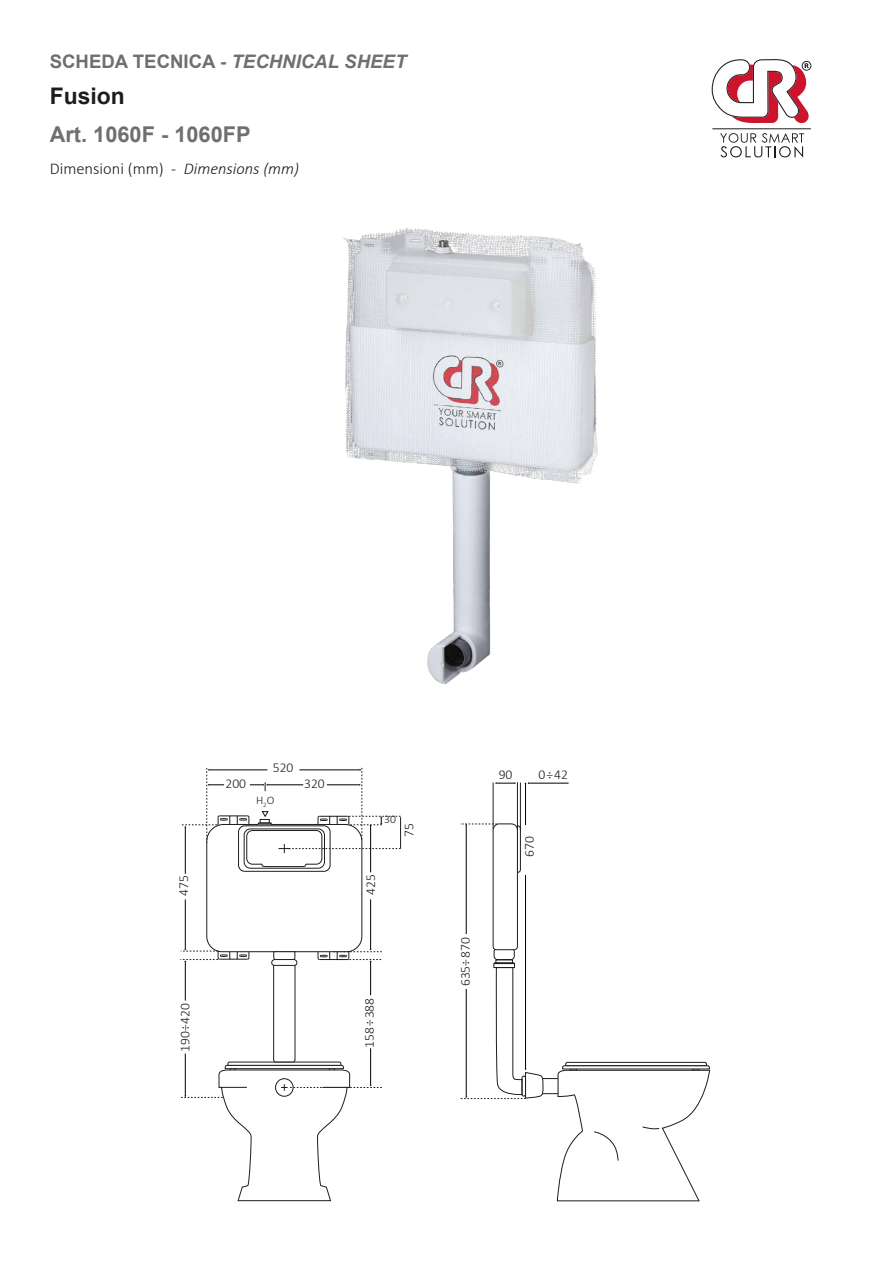
<style>
.page{position:relative;width:893px;height:1263px;background:#fff}
.page>*{position:absolute;margin:0;border:0;box-sizing:border-box;transform-origin:0 0}
.t1{font:700 22.8px "Arial";color:#1d1d1b}
.t2{font:700 21.75px "Arial";color:#706f6f}
.t3{font:700 18.6px "Arial";color:#706f6f}
.t4{font:300 16.5px "Calibri";color:#1d1d1b}
.t5{font:300 13.65px "Calibri";color:#1d1d1b}
.t6{font:300 11.7px "Calibri";color:#1d1d1b}
.s1{font-style:italic}
</style>
<div class="page">
<svg style="left:712px;top:59px;width:99px;height:65px"></svg>
<hr style="left:712px;top:128px;width:99px;height:1px;background:#1d1d1b">
<svg style="left:720px;top:133px;width:84px;height:24px"></svg>
<img style="left:343px;top:227px;width:255px;height:458px">
<hr style="left:525px;top:783px;width:1px;height:287px;background:#010101">
<hr style="left:517px;top:782px;width:1px;height:47px;background:#1d1d1b">
<hr style="left:493px;top:782px;width:1px;height:47px;background:#1d1d1b">
<hr style="left:520px;top:782px;width:1px;height:47px;background:#1d1d1b">
<hr style="left:528px;top:783px;width:41px;height:1px;background:#010101">
<svg style="left:495px;top:782px;width:21px;height:2px"></svg>
<hr style="left:185px;top:826px;width:1px;height:48px;background:#010101">
<hr style="left:185px;top:899px;width:1px;height:51px;background:#010101">
<hr style="left:370px;top:825px;width:1px;height:47px;background:#010101">
<hr style="left:370px;top:899px;width:1px;height:51px;background:#010101">
<hr style="left:524px;top:826px;width:4px;height:49px;background:#fff">
<div style="left:539px;top:1078px;width:20px;height:16px;border:1px solid #1d1d1b"></div>
<div style="left:494px;top:948px;width:21px;height:12px;border:1px solid #1d1d1b;border-radius:3px"></div>
<div style="left:495px;top:959px;width:18px;height:4px;border:1px solid #1d1d1b"></div>
<svg style="left:460px;top:962px;width:84px;height:137px"></svg>
<div style="left:238px;top:825px;width:92px;height:47px;border:1px solid #1d1d1b;border-radius:6px"></div>
<div style="left:244px;top:828px;width:81px;height:40px;border:1px solid #1d1d1b;border-radius:6px"></div>
<svg style="left:460px;top:823px;width:61px;height:127px"></svg>
<svg style="left:557px;top:1061px;width:153px;height:141px"></svg>
<svg style="left:180px;top:949px;width:202px;height:252px"></svg>
<svg style="left:181px;top:768px;width:220px;height:99px"></svg>
<h3 class="t3" style="left:50px;top:48px;width:358px">SCHEDA TECNICA - <span class="s1">TECHNICAL SHEET</span></h3>
<h1 class="t1" style="left:50px;top:80px;width:76px">Fusion</h1>
<h2 class="t2" style="left:50px;top:119px;width:202px">Art. 1060F - 1060FP</h2>
<p class="t4" style="left:50px;top:159px;width:251px">Dimensioni (mm) - <span class="s1">Dimensions (mm)</span></p>
<p class="t5" style="left:175px;top:896px;width:22px;rotate:-90deg">475</p>
<p class="t5" style="left:273px;top:759px;width:22px">520</p>
<p class="t5" style="left:225px;top:775px;width:22px">200</p>
<p class="t5" style="left:304px;top:775px;width:22px">320</p>
<p class="t6" style="left:256px;top:792px;width:20px">H<sub>2</sub>O</p>
<p class="t6" style="left:384px;top:812px;width:13px">30</p>
<p class="t5" style="left:400px;top:837px;width:15px;rotate:-90deg">75</p>
<p class="t5" style="left:362px;top:895px;width:22px;rotate:-90deg">425</p>
<p class="t5" style="left:177px;top:1052px;width:51px;rotate:-90deg">190÷420</p>
<p class="t5" style="left:361px;top:1048px;width:52px;rotate:-90deg">158÷388</p>
<p class="t5" style="left:499px;top:766px;width:15px">90</p>
<p class="t5" style="left:538px;top:766px;width:31px">0÷42</p>
<p class="t5" style="left:521px;top:857px;width:22px;rotate:-90deg">670</p>
<p class="t5" style="left:457px;top:986px;width:51px;rotate:-90deg">635÷870</p>
</div>
